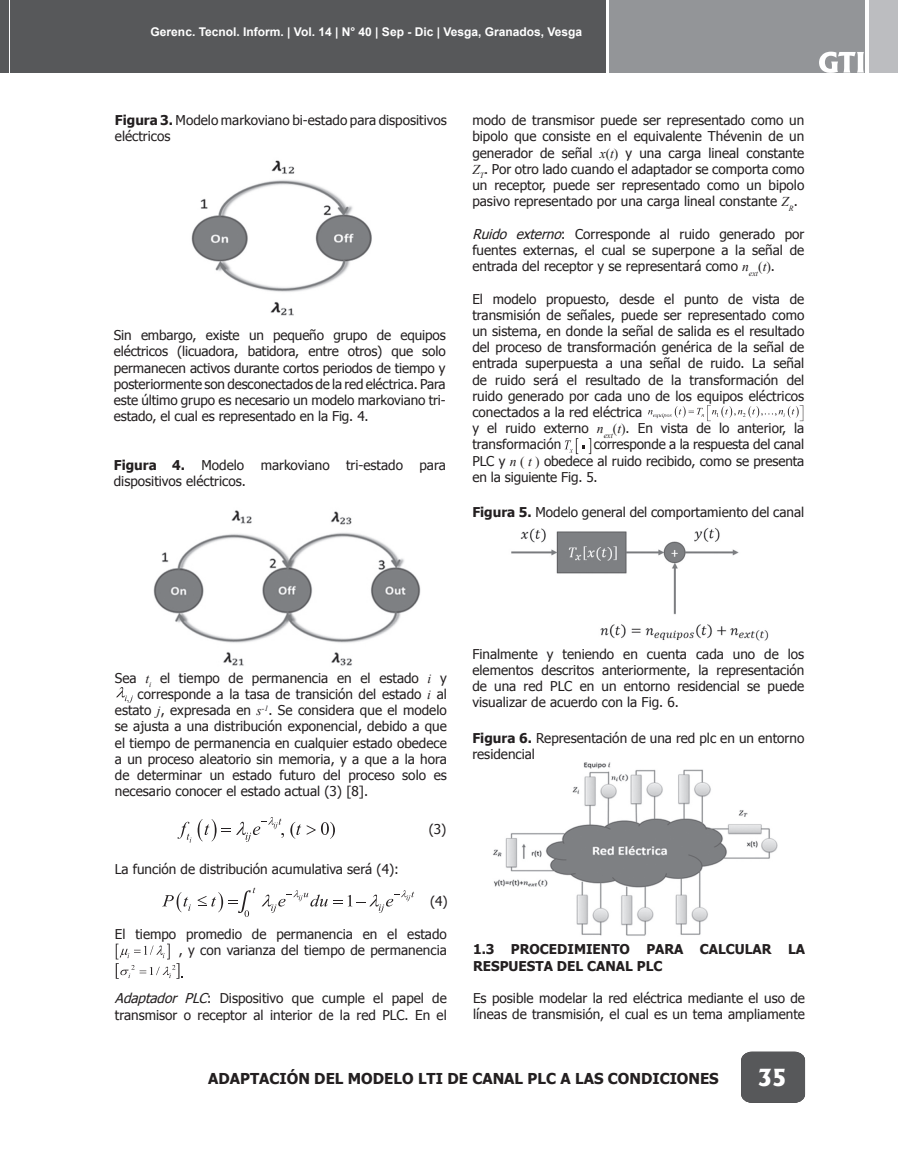
<style>
.page{position:relative;width:898px;height:1166px;background:#fff}
.page>*{position:absolute;margin:0;border:0;box-sizing:border-box;transform-origin:0 0}
.t1{font:800 22.5px "Albertus";color:#fff}
.t2{font:700 15px "Tahoma";color:#231f20}
.t3{font:13.5px/16.2px "Tahoma";color:#231f20}
.t4{font:700 13.5px/16.2px "Tahoma";color:#231f20}
.t5{font:700 12px "Arial";color:#fff}
.s1{font-weight:700}
.s2{font-family:"Times New Roman";font-style:italic}
.s3{font-family:"Times New Roman"}
.s4{font-style:italic}
</style>
<div class="page">
<div style="left:10px;top:0;width:595px;height:73px;background:#57585a"></div>
<div style="left:609px;top:0;width:255px;height:73px;background:#939598"></div>
<div style="left:868px;top:0;width:29px;height:73px;background:#bcbdc0"></div>
<div style="left:741px;top:1051px;width:63px;height:51px;background:#57585a"></div>
<div style="left:0;top:0;width:9px;height:73px;background:#57585a"></div>
<svg style="left:819px;top:52px;width:44px;height:21px"></svg>
<img style="left:191px;top:160px;width:181px;height:156px">
<img style="left:153px;top:510px;width:268px;height:156px">
<img style="left:511px;top:528px;width:258px;height:113px">
<img style="left:493px;top:762px;width:284px;height:174px">
<svg style="left:321px;top:822px;width:14px;height:16px"></svg>
<svg style="left:177px;top:819px;width:39px;height:23px"></svg>
<svg style="left:222px;top:817px;width:62px;height:24px"></svg>
<svg style="left:290px;top:821px;width:25px;height:17px"></svg>
<svg style="left:162px;top:892px;width:29px;height:20px"></svg>
<svg style="left:261px;top:890px;width:66px;height:22px"></svg>
<svg style="left:333px;top:890px;width:81px;height:22px"></svg>
<svg style="left:197px;top:887px;width:58px;height:29px"></svg>
<svg style="left:116px;top:687px;width:17px;height:15px"></svg>
<svg style="left:116px;top:943px;width:67px;height:35px"></svg>
<svg style="left:648px;top:405px;width:155px;height:16px"></svg>
<svg style="left:564px;top:438px;width:27px;height:16px"></svg>
<p class="t5" style="left:150px;top:24px;width:433px">Gerenc. Tecnol. Inform. | Vol. 14 | N° 40 | Sep - Dic | Vesga, Granados, Vesga</p>
<p class="t3" style="left:115px;top:112px;width:333px"><span class="s1">Figura 3.</span> Modelo markoviano bi-estado para dispositivos eléctricos</p>
<p class="t3" style="left:114px;top:326px;width:333px;text-align:justify">Sin embargo, existe un pequeño grupo de equipos eléctricos (licuadora, batidora, entre otros) que solo permanecen activos durante cortos periodos de tiempo y posteriormente son desconectados de la red eléctrica. Para este último grupo es necesario un modelo markoviano tri&shy;estado, el cual es representado en la Fig. 4.</p>
<p class="t3" style="left:114px;top:456px;width:333px"><span class="s1">Figura 4.</span> Modelo markoviano tri-estado para dispositivos eléctricos.</p>
<p class="t3" style="left:472px;top:112px;width:333px;text-align:justify">modo de transmisor puede ser representado como un bipolo que consiste en el equivalente Thévenin de un generador de señal <span class="s2">x</span><span class="s3">(</span><span class="s2">t</span><span class="s3">)</span> y una carga lineal constante <span class="s2">Z</span><sub>T</sub>. Por otro lado cuando el adaptador se comporta como un receptor, puede ser representado como un bipolo pasivo representado por una carga lineal constante <span class="s2">Z</span><sub>R</sub>.</p>
<p class="t3" style="left:472px;top:225px;width:333px;text-align:justify"><span class="s4">Ruido externo</span>: Corresponde al ruido generado por fuentes externas, el cual se superpone a la señal de entrada del receptor y se representará como <span class="s2">n</span><sub>ext</sub><span class="s3">(</span><span class="s2">t</span><span class="s3">)</span>.</p>
<p class="t3" style="left:472px;top:290px;width:333px">El modelo propuesto, desde el punto de vista de transmisión de señales, puede ser representado como un sistema, en donde la señal de salida es el resultado del proceso de transformación genérica de la señal de entrada superpuesta a una señal de ruido. La señal de ruido será el resultado de la transformación del ruido generado por cada uno de los equipos eléctricos conectados a la red eléctrica<br>y el ruido externo <span class="s2">n</span><sub>ext</sub><span class="s3">(</span><span class="s2">t</span><span class="s3">)</span>. En vista de lo anterior, la transformación</p>
<p class="t3" style="left:472px;top:436px;width:333px;text-align:justify;text-indent:121px">corresponde a la respuesta del canal PLC y <span class="s2">n</span> <span class="s3">(</span> <span class="s2">t</span> <span class="s3">)</span> obedece al ruido recibido, como se presenta en la siguiente Fig. 5.</p>
<p class="t3" style="left:472px;top:503px;width:333px"><span class="s1">Figura 5.</span> Modelo general del comportamiento del canal</p>
<p class="t3" style="left:115px;top:669px;width:333px">Sea <span class="s2">t</span><sub>i</sub> el tiempo de permanencia en el estado <span class="s2">i</span> y</p>
<p class="t3" style="left:137px;top:685px;width:310px">corresponde a la tasa de transición del estado <span class="s2">i</span> al</p>
<p class="t3" style="left:115px;top:701px;width:333px">estato <span class="s2">j</span>, expresada en <span class="s2">s</span><sup>-1</sup>. Se considera que el modelo</p>
<p class="t3" style="left:115px;top:717px;width:333px">se ajusta a una distribución exponencial, debido a que</p>
<p class="t3" style="left:115px;top:733px;width:333px">el tiempo de permanencia en cualquier estado obedece</p>
<p class="t3" style="left:115px;top:750px;width:333px">a un proceso aleatorio sin memoria, y a que a la hora</p>
<p class="t3" style="left:115px;top:766px;width:333px">de determinar un estado futuro del proceso solo es</p>
<p class="t3" style="left:115px;top:782px;width:255px">necesario conocer el estado actual (3) [8].</p>
<p class="t3" style="left:115px;top:860px;width:285px">La función de distribución acumulativa será (4):</p>
<p class="t3" style="left:428px;top:820px;width:19px">(3)</p>
<p class="t3" style="left:430px;top:892px;width:19px">(4)</p>
<p class="t3" style="left:115px;top:924px;width:333px;text-align:right">El tiempo promedio de permanencia en el estado , y con varianza del tiempo de permanencia</p>
<p class="t3" style="left:115px;top:989px;width:333px"><span class="s4">Adaptador PLC</span>: Dispositivo que cumple el papel de transmisor o receptor al interior de la red PLC. En el</p>
<p class="t3" style="left:472px;top:644px;width:333px;text-align:justify">Finalmente y teniendo en cuenta cada uno de los elementos descritos anteriormente, la representación de una red PLC en un entorno residencial se puede visualizar de acuerdo con la Fig. 6.</p>
<p class="t3" style="left:472px;top:729px;width:333px"><span class="s1">Figura 6.</span> Representación de una red plc en un entorno residencial</p>
<p class="t4" style="left:473px;top:940px;width:333px">1.3 PROCEDIMIENTO PARA CALCULAR LA<br>RESPUESTA DEL CANAL PLC</p>
<p class="t3" style="left:473px;top:988px;width:333px">Es posible modelar la red eléctrica mediante el uso de líneas de transmisión, el cual es un tema ampliamente</p>
<p class="t2" style="left:208px;top:1067px;width:512px">ADAPTACIÓN DEL MODELO LTI DE CANAL PLC A LAS CONDICIONES</p>
<h1 class="t1" style="left:757px;top:1062px;width:31px">35</h1>
</div>
